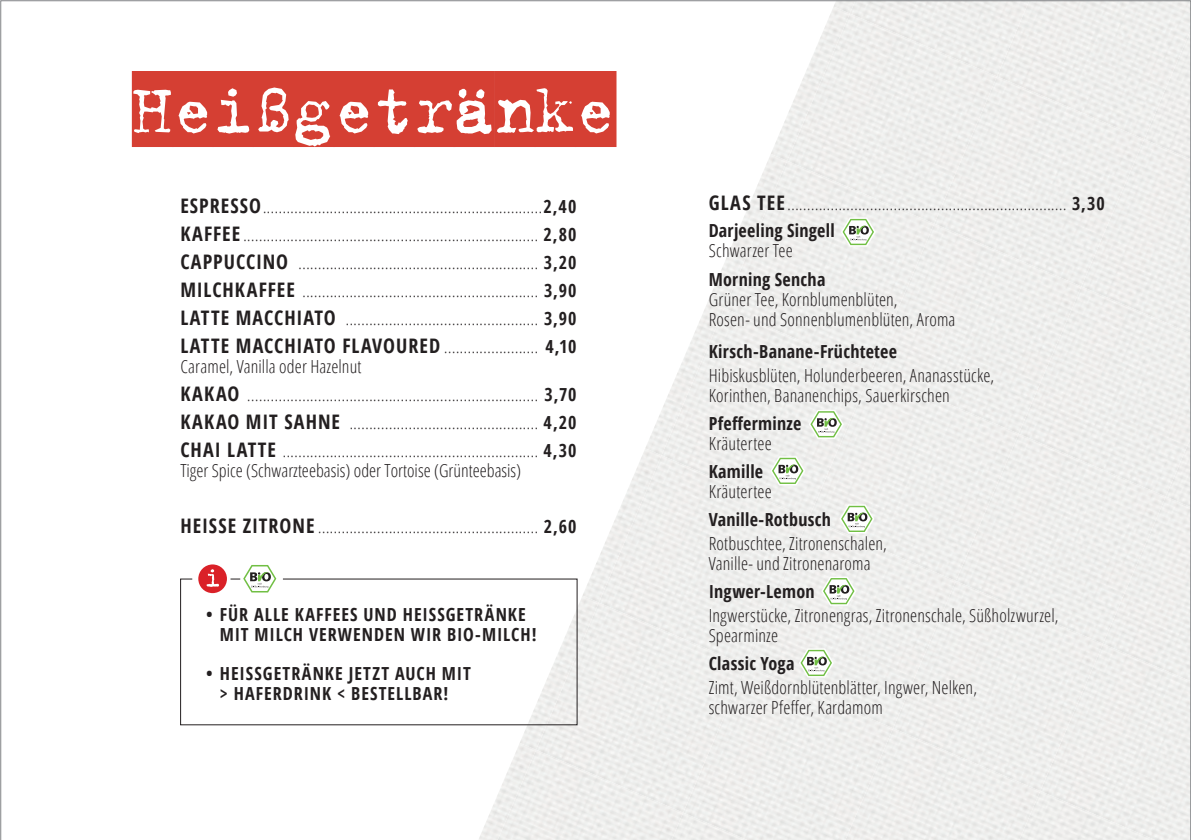
<style>
.page{position:relative;width:1191px;height:840px;background:#fff}
.page>*{position:absolute;margin:0;border:0;box-sizing:border-box;transform-origin:0 0}
.t1{font:76px "Trixie Cameo";letter-spacing:-.02em;color:#d53f33}
.Beschreibung{font:300 condensed 18px/20px "Open Sans";letter-spacing:.01em;color:#231f20}
.Beschreibung-2{font:700 condensed 18px/20px "Open Sans";letter-spacing:.015em;color:#231f20}
.Bezeichnung_Getränke_einzeilig{font:700 condensed 18px/20px "Open Sans";letter-spacing:.055em;color:#231f20}
.Bezeichnung_Getränke_einzeilig-2{font:300 condensed 18px "Open Sans";color:#231f20}
.Bezeichnung_Getränke_einzeilig-3{font:300 condensed 16px "Open Sans";color:#231f20}
.s1{font-weight:700;font-size:20px}
.s2{font-weight:700;font-size:18px}
.s3{font-weight:300}
.s4{font-weight:700}
</style>
<div class="page">
<img style="left:1040px;top:790px;width:144px;height:47px">
<img style="left:1018px;top:433px;width:147px;height:210px">
<img style="left:956px;top:580px;width:147px;height:210px">
<img style="left:893px;top:727px;width:147px;height:110px">
<img style="left:934px;top:223px;width:147px;height:210px">
<img style="left:871px;top:370px;width:147px;height:210px">
<img style="left:808px;top:518px;width:148px;height:209px">
<img style="left:746px;top:665px;width:147px;height:172px">
<img style="left:683px;top:812px;width:136px;height:25px">
<div style="left:865px;top:2px;width:170px;height:74px;background:#eeeeec"></div>
<img style="left:850px;top:14px;width:147px;height:209px">
<img style="left:787px;top:161px;width:147px;height:209px">
<img style="left:724px;top:308px;width:147px;height:210px">
<img style="left:661px;top:455px;width:147px;height:210px">
<img style="left:599px;top:602px;width:147px;height:210px">
<img style="left:536px;top:749px;width:147px;height:88px">
<img style="left:520px;top:595px;width:79px;height:154px">
<div style="left:198px;top:564px;width:29px;height:28px;background:#da2128;border-radius:50%"></div>
<svg style="left:207px;top:569px;width:8px;height:9px"></svg>
<svg style="left:841px;top:217px;width:35px;height:29px"></svg>
<svg style="left:770px;top:456px;width:35px;height:29px"></svg>
<svg style="left:808px;top:409px;width:36px;height:29px"></svg>
<svg style="left:839px;top:504px;width:35px;height:29px"></svg>
<svg style="left:821px;top:576px;width:35px;height:29px"></svg>
<svg style="left:799px;top:648px;width:35px;height:29px"></svg>
<svg style="left:243px;top:565px;width:33px;height:13px"></svg>
<svg style="left:180px;top:578px;width:397px;height:147px"></svg>
<p class="t1" style="left:132px;top:68px;width:486px">HEIßGETRÄNKE</p>
<p class="Bezeichnung_Getränke_einzeilig-3" style="left:180px;top:196px;width:398px"><span class="s1">ESPRESSO</span>.......................................................................<span class="s2">2,40</span></p>
<p class="Bezeichnung_Getränke_einzeilig-3" style="left:180px;top:224px;width:398px"><span class="s1">KAFFEE</span> ........................................................................... <span class="s2">2,80</span></p>
<p class="Bezeichnung_Getränke_einzeilig-3" style="left:180px;top:252px;width:398px"><span class="s1">CAPPUCCINO</span> ............................................................. <span class="s2">3,20</span></p>
<p class="Bezeichnung_Getränke_einzeilig-3" style="left:180px;top:280px;width:398px"><span class="s1">MILCHKAFFEE</span> ............................................................ <span class="s2">3,90</span></p>
<p class="Bezeichnung_Getränke_einzeilig-3" style="left:180px;top:308px;width:398px"><span class="s1">LATTE MACCHIATO</span> ................................................. <span class="s2">3,90</span></p>
<p class="Bezeichnung_Getränke_einzeilig-3" style="left:180px;top:336px;width:398px"><span class="s1">LATTE MACCHIATO FLAVOURED</span> ........................ <span class="s2">4,10</span></p>
<p class="Bezeichnung_Getränke_einzeilig-2" style="left:180px;top:354px;width:183px">Caramel, Vanilla oder Hazelnut</p>
<p class="Bezeichnung_Getränke_einzeilig-3" style="left:180px;top:384px;width:397px"><span class="s1">KAKAO</span> .......................................................................... <span class="s2">3,70</span></p>
<p class="Bezeichnung_Getränke_einzeilig-3" style="left:180px;top:412px;width:398px"><span class="s1">KAKAO MIT SAHNE</span> ................................................ <span class="s2">4,20</span></p>
<p class="Bezeichnung_Getränke_einzeilig-3" style="left:180px;top:440px;width:397px"><span class="s1">CHAI LATTE</span> ................................................................. <span class="s2">4,30</span></p>
<p class="Bezeichnung_Getränke_einzeilig-2" style="left:180px;top:458px;width:342px">Tiger Spice (Schwarzteebasis) oder Tortoise (Grünteebasis)</p>
<p class="Bezeichnung_Getränke_einzeilig-3" style="left:180px;top:516px;width:398px"><span class="s1">HEISSE ZITRONE</span> ........................................................ <span class="s2">2,60</span></p>
<p class="Bezeichnung_Getränke_einzeilig" style="left:220px;top:603px;width:318px;text-indent:-14px">• FÜR ALLE KAFFEES UND HEISSGETRÄNKE<br>MIT MILCH VERWENDEN WIR BIO-MILCH!</p>
<p class="Bezeichnung_Getränke_einzeilig" style="left:206px;top:662px;width:266px">• HEISSGETRÄNKE JETZT AUCH MIT</p>
<p class="Bezeichnung_Getränke_einzeilig" style="left:220px;top:682px;width:230px">&gt; HAFERDRINK &lt; BESTELLBAR!</p>
<p class="Bezeichnung_Getränke_einzeilig-3" style="left:708px;top:194px;width:398px"><span class="s1">GLAS TEE</span> ....................................................................... <span class="s2">3,30</span></p>
<p class="Beschreibung-2" style="left:708px;top:220px;width:127px">Darjeeling Singell<br><span class="s3">Schwarzer Tee</span></p>
<p class="Beschreibung" style="left:708px;top:268px;width:248px"><span class="s4">Morning Sencha<br></span>Grüner Tee, Kornblumenblüten,<br>Rosen- und Sonnenblumenblüten, Aroma</p>
<p class="Beschreibung-2" style="left:708px;top:340px;width:190px">Kirsch-Banane-Früchtetee</p>
<p class="Beschreibung" style="left:708px;top:364px;width:287px">Hibiskusblüten, Holunderbeeren, Ananasstücke,<br>Korinthen, Bananenchips, Sauerkirschen</p>
<p class="Beschreibung-2" style="left:708px;top:412px;width:94px">Pfefferminze<br><span class="s3">Kräutertee</span></p>
<p class="Beschreibung" style="left:708px;top:460px;width:64px"><span class="s4">Kamille<br></span>Kräutertee</p>
<p class="Beschreibung-2" style="left:708px;top:508px;width:124px">Vanille-Rotbusch</p>
<p class="Beschreibung" style="left:708px;top:532px;width:180px">Rotbuschtee, Zitronenschalen,<br>Vanille- und Zitronenaroma</p>
<p class="Beschreibung-2" style="left:708px;top:580px;width:107px">Ingwer-Lemon</p>
<p class="Beschreibung" style="left:708px;top:604px;width:351px">Ingwerstücke, Zitronengras, Zitronenschale, Süßholzwurzel,<br>Spearminze</p>
<p class="Beschreibung-2" style="left:708px;top:652px;width:87px">Classic Yoga</p>
<p class="Beschreibung" style="left:708px;top:676px;width:270px">Zimt, Weißdornblütenblätter, Ingwer, Nelken, schwarzer Pfeffer, Kardamom</p>
</div>
